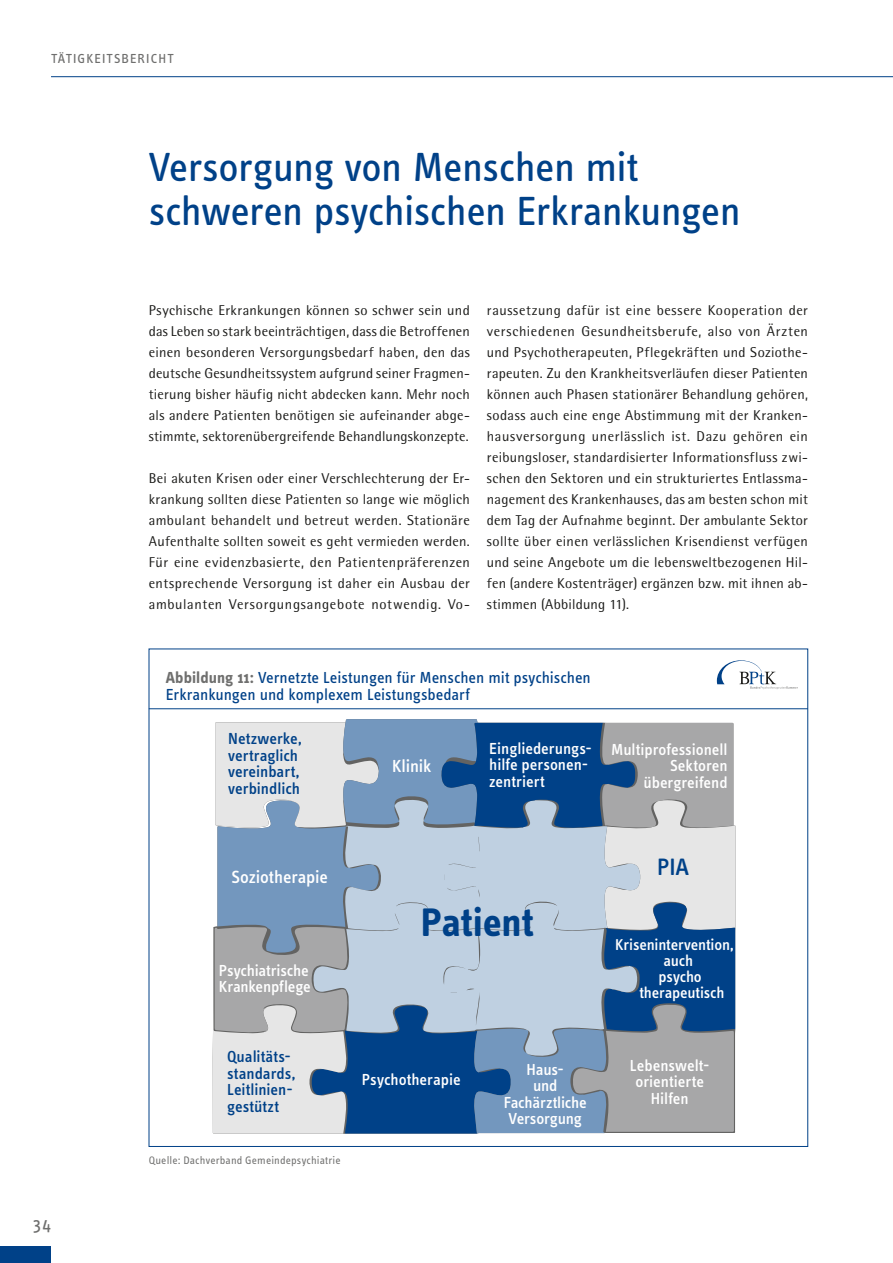
<style>
.page{position:relative;width:893px;height:1263px;background:#fff}
.page>*{position:absolute;margin:0;border:0;box-sizing:border-box;transform-origin:0 0}
.t1{font:42px/45px "Info Text";letter-spacing:-.015em;color:#004188}
.t2{font:700 41.1px "Info Text";letter-spacing:-.005em;color:#004188}
.t3{font:500 24.45px "Info Text";color:#004188}
.t4{font:500 18.3px "Info Text";letter-spacing:-.005em;color:#fff}
.t5{font:500 18px "Info Text";letter-spacing:-.01em;color:#fff}
.t6{font:18px "Info Text";color:#6f6f6e}
.t7{font:500 16.5px/16.5px "Info Text";letter-spacing:-.005em;color:#fff;text-align:center}
.t8{font:16.5px/17.2px "Info Text";letter-spacing:-.005em;color:#004188}
.t9{font:500 16.5px/16.5px "Info Text";color:#004188}
.t10{font:500 16.2px "Info Text";letter-spacing:-.01em;color:#fff}
.t11{font:14.25px/21px "Rotis Semi Sans Pro";letter-spacing:.02em;color:#1a1a18;text-align:justify}
.t12{font:13.5px "Info Text";letter-spacing:.08em;color:#6f6f6e}
.t13{font:11.25px "Info Text";letter-spacing:.01em;color:#6f6f6e}
.s1{font-weight:700;color:#6f6f6e}
</style>
<div class="page">
<div style="left:0;top:1246px;width:51px;height:17px;background:#004188"></div>
<hr style="left:149px;top:708px;width:659px;height:1px;background:#004188">
<svg style="left:212px;top:719px;width:524px;height:414px;background:#8fa6be"></svg>
<svg style="left:717px;top:660px;width:81px;height:29px"></svg>
<hr style="left:51px;top:76px;width:842px;height:1px;background:#004188">
<p class="t12" style="left:51px;top:51px;width:124px">TÄTIGKEITSBERICHT</p>
<h1 class="t1" style="left:149px;top:144px;width:593px">Versorgung von Menschen mit schweren psychischen Erkrankungen</h1>
<p class="t11" style="left:149px;top:300px;width:323px">Psychische Erkrankungen können so schwer sein und das Leben so stark beeinträchtigen, dass die Betroffenen einen besonderen Versorgungsbedarf haben, den das deutsche Gesundheitssystem aufgrund seiner Fragmen&shy;tierung bisher häufig nicht abdecken kann. Mehr noch als andere Patienten benötigen sie aufeinander abge&shy;stimmte, sektorenübergreifende Behandlungskonzepte.</p>
<p class="t11" style="left:149px;top:468px;width:323px">Bei akuten Krisen oder einer Verschlechterung der Er&shy;krankung sollten diese Patienten so lange wie möglich ambulant behandelt und betreut werden. Stationäre Aufenthalte sollten soweit es geht vermieden werden.<br>Für eine evidenzbasierte, den Patientenpräferenzen entsprechende Versorgung ist daher ein Ausbau der ambulanten Versorgungsangebote notwendig. Vo-</p>
<p class="t11" style="left:487px;top:300px;width:323px">raussetzung dafür ist eine bessere Kooperation der verschiedenen Gesundheitsberufe, also von Ärzten und Psychotherapeuten, Pflegekräften und Soziothe&shy;rapeuten. Zu den Krankheitsverläufen dieser Patienten können auch Phasen stationärer Behandlung gehören, sodass auch eine enge Abstimmung mit der Kranken&shy;hausversorgung unerlässlich ist. Dazu gehören ein reibungsloser, standardisierter Informationsfluss zwi&shy;schen den Sektoren und ein strukturiertes Entlassma&shy;nagement des Krankenhauses, das am besten schon mit dem Tag der Aufnahme beginnt. Der ambulante Sektor sollte über einen verlässlichen Krisendienst verfügen und seine Angebote um die lebensweltbezogenen Hil&shy;fen (andere Kostenträger) ergänzen bzw. mit ihnen ab&shy;stimmen (Abbildung 11).</p>
<p class="t8" style="left:166px;top:669px;width:426px"><span class="s1">Abbildung 11:</span> Vernetzte Leistungen für Menschen mit psychischen<br>Erkrankungen und komplexem Leistungsbedarf</p>
<p class="t6" style="left:33px;top:1213px;width:19px">34</p>
<p class="t9" style="left:228px;top:731px;width:75px">Netzwerke, vertraglich vereinbart, verbindlich</p>
<p class="t5" style="left:392px;top:756px;width:41px">Klinik</p>
<p class="t7" style="left:489px;top:740px;width:104px;text-align:left">Eingliederungs&shy;hilfe personen&shy;zentriert</p>
<p class="t7" style="left:611px;top:741px;width:118px;text-align:right">Multiprofessionell<br>Sektoren übergreifend</p>
<p class="t4" style="left:231px;top:867px;width:98px">Soziotherapie</p>
<p class="t7" style="left:219px;top:962px;width:93px;text-align:left">Psychiatrische<br>Krankenpflege</p>
<p class="t9" style="left:227px;top:1048px;width:70px">Qualitäts&shy;standards,<br>Leitlinien&shy;gestützt</p>
<p class="t13" style="left:149px;top:1153px;width:193px">Quelle: Dachverband Gemeindepsychiatrie</p>
<h2 class="t2" style="left:421px;top:899px;width:114px">Patient</h2>
<h3 class="t3" style="left:657px;top:853px;width:34px">PIA</h3>
<p class="t10" style="left:615px;top:936px;width:120px">Krisenintervention,</p>
<p class="t10" style="left:663px;top:951px;width:31px">auch</p>
<p class="t10" style="left:659px;top:967px;width:45px">psycho</p>
<p class="t10" style="left:639px;top:983px;width:87px">therapeutisch</p>
<p class="t7" style="left:362px;top:1071px;width:100px">Psychotherapie</p>
<p class="t7" style="left:504px;top:1061px;width:85px">Haus-<br>und<br>Fachärztliche<br>Versorgung</p>
<p class="t7" style="left:630px;top:1057px;width:81px">Lebenswelt&shy;orientierte<br>Hilfen</p>
</div>
